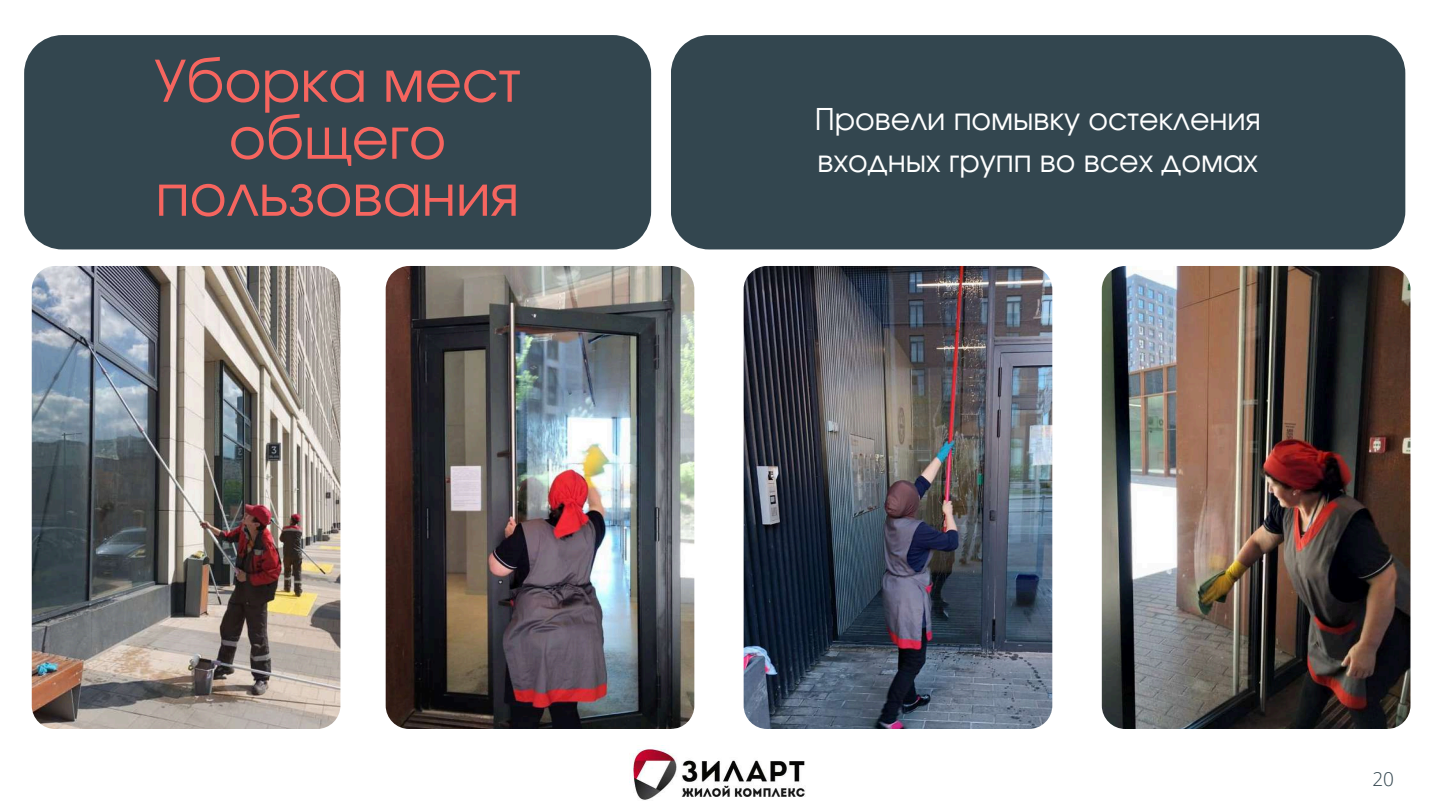
<style>
.page{position:relative;width:1440px;height:810px;background:#fff}
.page>*{position:absolute;margin:0;border:0;box-sizing:border-box;transform-origin:0 0}
.t1{font:57px/57px "Evolventa";color:#f6655f;text-align:center}
.t2{font:30px/42px "Evolventa";color:#fff}
.t3{font:300 19px "Open Sans";color:#33464f}
</style>
<div class="page">
<div style="left:671px;top:35px;width:734px;height:214px;background:#33464f"></div>
<div style="left:24px;top:35px;width:627px;height:214px;background:#33464f"></div>
<img style="left:632px;top:747px;width:173px;height:53px">
<img style="left:32px;top:266px;width:308px;height:463px;border-radius:23px">
<img style="left:744px;top:266px;width:308px;height:463px;border-radius:23px">
<img style="left:1102px;top:266px;width:308px;height:463px;border-radius:23px">
<img style="left:386px;top:266px;width:308px;height:463px;border-radius:23px">
<h1 class="t1" style="left:154px;top:56px;width:368px">Уборка мест общего пользования</h1>
<p class="t2" style="left:815px;top:100px;width:448px">Провели помывку остекления входных групп во всех домах</p>
<p class="t3" style="left:1372px;top:765px;width:23px">20</p>
</div>
